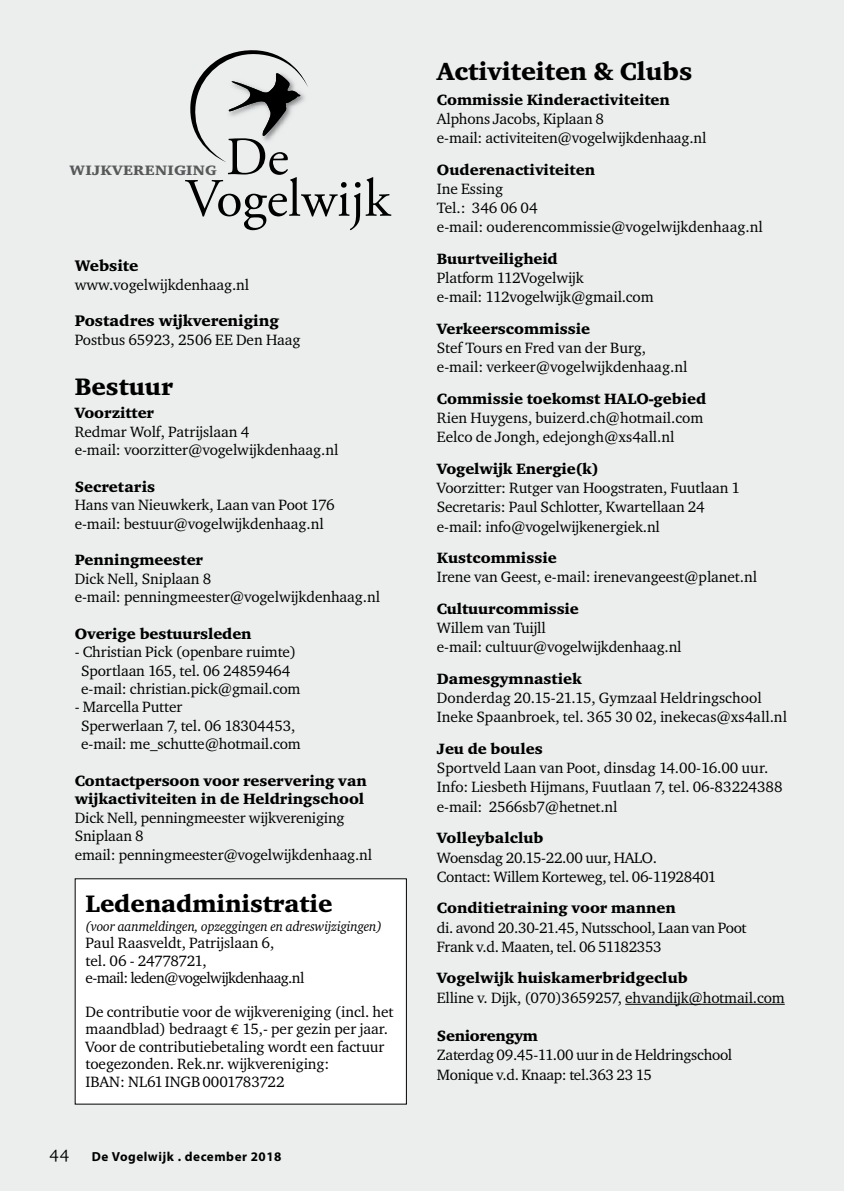
<style>
.page{position:relative;width:844px;height:1191px;background:#fff}
.page>*{position:absolute;margin:0;border:0;box-sizing:border-box;transform-origin:0 0}
.t1{font:25.38px "Charter ITC Blac";color:#000}
.t2{font:24.5px "Charter ITC Blac";letter-spacing:-.005em;color:#000}
.t3{font:16.62px "Charter ITC";color:#000}
.t4{font:15.75px "Charter ITC Blac";letter-spacing:-.005em;color:#000}
.t5{font:15.4px/19.2px "Charter ITC";letter-spacing:-.01em;color:#000}
.t6{font:15.4px/18.4px "Charter ITC Blac";color:#000}
.t7{font:15.4px/17.5px "Charter ITC";letter-spacing:-.03em;color:#000}
.t8{font:15.4px "Charter ITC Blac";letter-spacing:-.02em;color:#000}
.t9{font:italic 14px "Charter ITC";letter-spacing:-.01em;color:#000;scale:.95 1}
.t10{font:14px "Charter ITC Blac";letter-spacing:.02em;color:#58585a;scale:1.1 1}
.t11{font:700 13.12px "Myriad Pro";letter-spacing:.04em;color:#000}
.s1{font-family:"Euro Mono";font-size:14px}
</style>
<div class="page">
<div style="left:0;top:0;width:843px;height:1191px;background:#eceded"></div>
<hr style="left:625px;top:1003px;width:159px;height:1px;background:#000">
<svg style="left:185px;top:50px;width:206px;height:180px"></svg>
<div style="left:75px;top:878px;width:331px;height:226px;background:#fff"></div>
<p class="t10" style="left:69px;top:162px;width:135px">WIJKVERENIGING</p>
<p class="t4" style="left:75px;top:256px;width:65px">Website</p>
<p class="t5" style="left:75px;top:274px;width:176px">www.vogelwijkdenhaag.nl</p>
<p class="t4" style="left:75px;top:311px;width:206px">Postadres wijkvereniging</p>
<p class="t5" style="left:75px;top:329px;width:227px">Postbus 65923, 2506 EE Den Haag</p>
<h2 class="t2" style="left:75px;top:371px;width:100px">Bestuur</h2>
<p class="t6" style="left:75px;top:403px;width:81px">Voorzitter</p>
<p class="t5" style="left:75px;top:422px;width:265px;line-height:18.4px">Redmar Wolf, Patrijslaan 4<br>e-mail: voorzitter@vogelwijkdenhaag.nl</p>
<p class="t6" style="left:75px;top:477px;width:82px">Secretaris</p>
<p class="t5" style="left:75px;top:495px;width:261px;line-height:18.4px">Hans van Nieuwkerk, Laan van Poot 176 e-mail: bestuur@vogelwijkdenhaag.nl</p>
<p class="t6" style="left:75px;top:550px;width:130px">Penningmeester</p>
<p class="t5" style="left:75px;top:569px;width:307px;line-height:18.4px">Dick Nell, Sniplaan 8<br>e-mail: penningmeester@vogelwijkdenhaag.nl</p>
<p class="t6" style="left:75px;top:624px;width:178px">Overige bestuursleden</p>
<p class="t5" style="left:75px;top:642px;width:227px;line-height:18.4px;text-align:center">- Christian Pick (openbare ruimte)<br>Sportlaan 165, tel. 06 24859464 e-mail: christian.pick@gmail.com</p>
<p class="t5" style="left:81px;top:697px;width:221px;line-height:18.4px;text-indent:-6px">- Marcella Putter<br>Sperwerlaan 7, tel. 06 18304453, e-mail: me_schutte@hotmail.com</p>
<p class="t6" style="left:75px;top:771px;width:293px">Contactpersoon voor reservering van wijkactiviteiten in de Heldringschool</p>
<p class="t5" style="left:75px;top:808px;width:299px;line-height:18.4px">Dick Nell, penningmeester wijkvereniging<br>Sniplaan 8<br>email: penningmeester@vogelwijkdenhaag.nl</p>
<h2 class="t2" style="left:85px;top:888px;width:248px">Ledenadministratie</h2>
<p class="t9" style="left:85px;top:917px;width:313px">(voor aanmeldingen, opzeggingen en adreswijzigingen)</p>
<p class="t7" style="left:85px;top:934px;width:220px">Paul Raasveldt, Patrijslaan 6,<br>tel. 06 - 24778721,<br>e-mail: leden@vogelwijkdenhaag.nl</p>
<p class="t5" style="left:85px;top:1002px;width:309px;line-height:17.5px">De contributie voor de wijkvereniging (incl. het maandblad) bedraagt <span class="s1">€</span> 15,- per gezin per jaar.<br>Voor de contributiebetaling wordt een factuur toegezonden. Rek.nr. wijkvereniging:<br>IBAN: NL61INGB0001783722</p>
<p class="t3" style="left:50px;top:1144px;width:21px">44</p>
<p class="t11" style="left:92px;top:1147px;width:191px">De Vogelwijk . december 2018</p>
<h1 class="t1" style="left:437px;top:56px;width:257px">Activiteiten &amp; Clubs</h1>
<p class="t6" style="left:437px;top:90px;width:234px">Commissie Kinderactiviteiten</p>
<p class="t5" style="left:437px;top:108px;width:271px">Alphons Jacobs, Kiplaan 8<br>e-mail: activiteiten@vogelwijkdenhaag.nl</p>
<p class="t6" style="left:437px;top:160px;width:160px">Ouderenactiviteiten</p>
<p class="t5" style="left:437px;top:178px;width:327px">Ine Essing<br>Tel.: 346 06 04<br>e-mail: ouderencommissie@vogelwijkdenhaag.nl</p>
<p class="t6" style="left:437px;top:249px;width:122px">Buurtveiligheid</p>
<p class="t5" style="left:437px;top:268px;width:218px">Platform 112Vogelwijk<br>e-mail: 112vogelwijk@gmail.com</p>
<p class="t6" style="left:437px;top:319px;width:155px">Verkeerscommissie</p>
<p class="t5" style="left:437px;top:338px;width:252px">Stef Tours en Fred van der Burg, e-mail: verkeer@vogelwijkdenhaag.nl</p>
<p class="t6" style="left:437px;top:389px;width:271px">Commissie toekomst HALO-gebied</p>
<p class="t5" style="left:437px;top:408px;width:268px">Rien Huygens, buizerd.ch@hotmail.com<br>Eelco de Jongh, edejongh@xs4all.nl</p>
<p class="t6" style="left:437px;top:459px;width:163px">Vogelwijk Energie(k)</p>
<p class="t5" style="left:437px;top:478px;width:304px">Voorzitter: Rutger van Hoogstraten, Fuutlaan 1<br>Secretaris: Paul Schlotter, Kwartellaan 24 e-mail: info@vogelwijkenergiek.nl</p>
<p class="t6" style="left:437px;top:548px;width:121px">Kustcommissie</p>
<p class="t5" style="left:437px;top:567px;width:321px">Irene van Geest, e-mail: irenevangeest@planet.nl</p>
<p class="t6" style="left:437px;top:599px;width:143px">Cultuurcommissie</p>
<p class="t5" style="left:437px;top:618px;width:246px">Willem van Tuijll<br>e-mail: cultuur@vogelwijkdenhaag.nl</p>
<p class="t6" style="left:437px;top:669px;width:146px">Damesgymnastiek</p>
<p class="t5" style="left:437px;top:688px;width:351px">Donderdag 20.15-21.15, Gymzaal Heldringschool<br>Ineke Spaanbroek, tel. 365 30 02, inekecas@xs4all.nl</p>
<p class="t6" style="left:437px;top:739px;width:107px">Jeu de boules</p>
<p class="t5" style="left:437px;top:758px;width:347px">Sportveld Laan van Poot, dinsdag 14.00-16.00 uur.<br>Info: Liesbeth Hijmans, Fuutlaan 7, tel. 06-83224388 e-mail: 2566sb7@hetnet.nl</p>
<p class="t6" style="left:437px;top:828px;width:108px">Volleybalclub</p>
<p class="t5" style="left:437px;top:847px;width:281px">Woensdag 20.15-22.00 uur, HALO.<br>Contact: Willem Korteweg, tel. 06-11928401</p>
<p class="t6" style="left:437px;top:898px;width:240px">Conditietraining voor mannen</p>
<p class="t5" style="left:437px;top:917px;width:311px">di. avond 20.30-21.45, Nutsschool, Laan van Poot<br>Frank v.d. Maaten, tel. 06 51182353</p>
<p class="t6" style="left:437px;top:968px;width:252px">Vogelwijk huiskamerbridgeclub</p>
<p class="t5" style="left:437px;top:987px;width:349px">Elline v. Dijk, (070)3659257, ehvandijk@hotmail.com</p>
<p class="t8" style="left:437px;top:1026px;width:103px">Seniorengym</p>
<p class="t5" style="left:437px;top:1045px;width:297px">Zaterdag 09.45-11.00 uur in de Heldringschool<br>Monique v.d. Knaap: tel.363 23 15</p>
</div>
